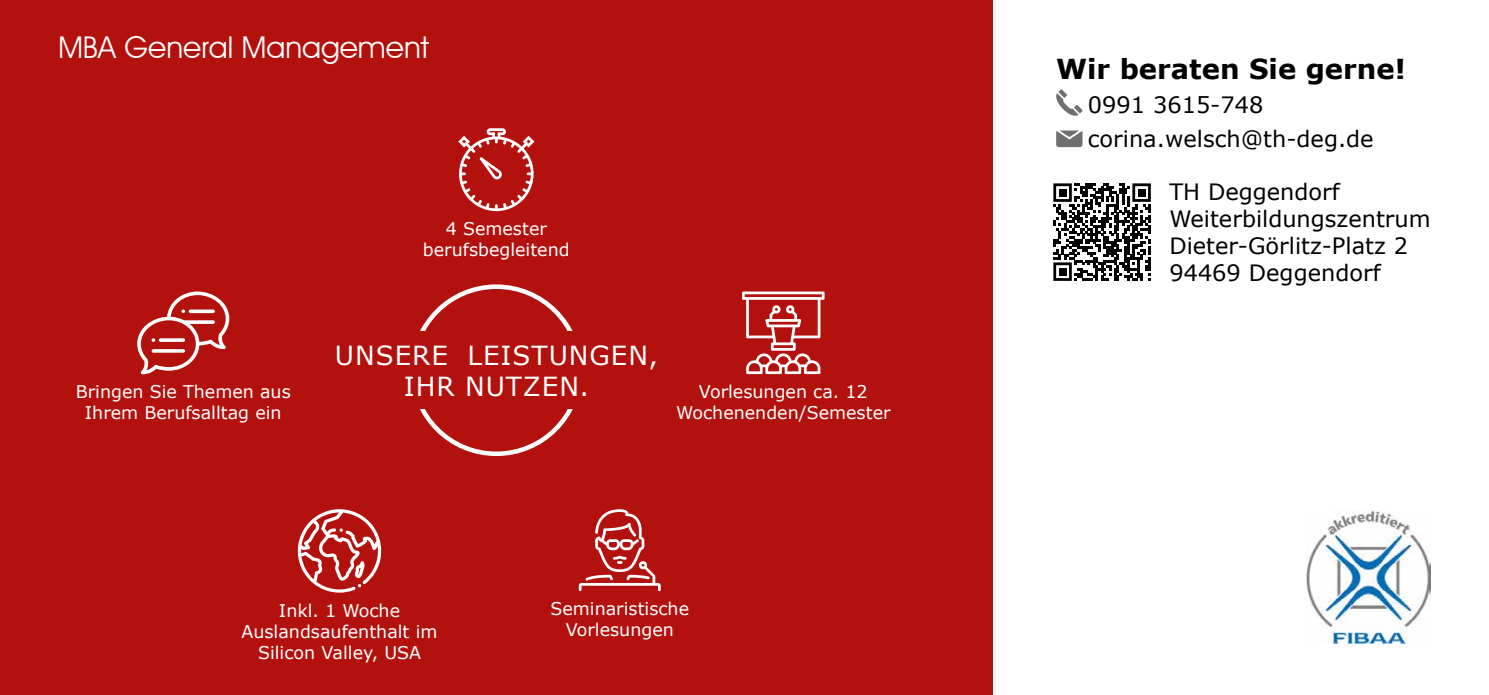
<style>
.page{position:relative;width:1489px;height:695px;background:#fff}
.page>*{position:absolute;margin:0;border:0;box-sizing:border-box;transform-origin:0 0}
.t1{font:30px "Avant Garde IT Cby BT";color:#fff}
.t2{font:700 27.5px "Verdana";color:#000}
.t3{font:26.25px/31.5px "Verdana";letter-spacing:.035em;color:#fff;text-align:center}
.t4{font:22.5px/27px "Verdana";color:#000}
.t5{font:17.5px/21px "Verdana";color:#fff;text-align:center}
</style>
<div class="page">
<div style="left:0;top:0;width:992px;height:694px;background:#b2110e"></div>
<svg style="left:742px;top:291px;width:82px;height:83px"></svg>
<svg style="left:578px;top:509px;width:82px;height:82px"></svg>
<svg style="left:137px;top:291px;width:92px;height:83px"></svg>
<svg style="left:159px;top:338px;width:26px;height:4px"></svg>
<hr style="left:152px;top:349px;width:33px;height:3px;background:#fff;border-radius:2px">
<svg style="left:189px;top:309px;width:26px;height:4px"></svg>
<svg style="left:458px;top:128px;width:76px;height:83px"></svg>
<img style="left:1306px;top:510px;width:124px;height:133px">
<div style="left:1056px;top:129px;width:26px;height:18px;background:#706f6f;border-radius:3px"></div>
<svg style="left:1056px;top:129px;width:27px;height:12px"></svg>
<svg style="left:1056px;top:89px;width:26px;height:27px"></svg>
<svg style="left:1053px;top:183px;width:97px;height:98px"></svg>
<div style="left:1058px;top:189px;width:8px;height:7px;background:#000"></div>
<div style="left:1137px;top:189px;width:8px;height:7px;background:#000"></div>
<div style="left:1058px;top:268px;width:8px;height:7px;background:#000"></div>
<svg style="left:297px;top:509px;width:85px;height:83px"></svg>
<h1 class="t1" style="left:58px;top:29px;width:372px">MBA General Management</h1>
<p class="t5" style="left:76px;top:381px;width:216px">Bringen Sie Themen aus<br>Ihrem Berufsalltag ein</p>
<p class="t5" style="left:423px;top:218px;width:148px">4 Semester berufsbegleitend</p>
<h3 class="t3" style="left:335px;top:339px;width:324px">UNSERE LEISTUNGEN,<br>IHR NUTZEN.</h3>
<p class="t5" style="left:676px;top:381px;width:216px">Vorlesungen ca. 12<br>Wochenenden/Semester</p>
<p class="t5" style="left:241px;top:599px;width:197px">Inkl. 1 Woche<br>Auslandsaufenthalt im<br>Silicon Valley, USA</p>
<p class="t5" style="left:550px;top:598px;width:140px">Seminaristische<br>Vorlesungen</p>
<h2 class="t2" style="left:1056px;top:50px;width:351px">Wir beraten Sie gerne!</h2>
<p class="t4" style="left:1087px;top:88px;width:287px;line-height:34px">0991 3615-748 corina.welsch@th-deg.de</p>
<p class="t4" style="left:1169px;top:178px;width:263px">TH Deggendorf<br>Weiterbildungszentrum<br>Dieter-Görlitz-Platz 2<br>94469 Deggendorf</p>
</div>
